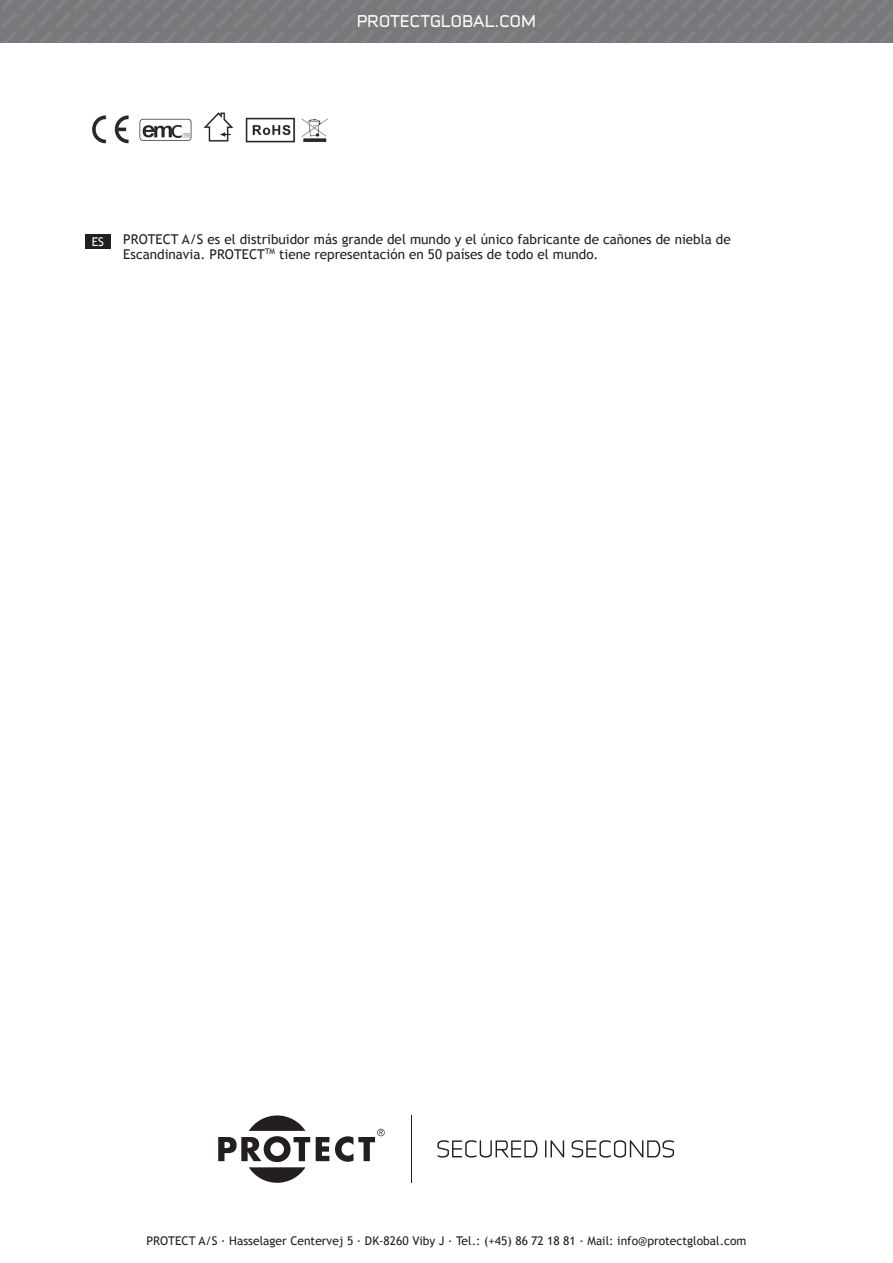
<style>
.page{position:relative;width:893px;height:1263px;background:#fff}
.page>*{position:absolute;margin:0;border:0;box-sizing:border-box;transform-origin:0 0}
.t1{font:15.3px "Infinity T Bold";letter-spacing:.03em;color:#fff}
.t2{font:13.5px/15px "Trebuchet MS";color:#231f20}
.t3{font:12px "Trebuchet MS";color:#231f20}
.t4{font:12px "Trebuchet MS";color:#fff}
</style>
<div class="page">
<div style="left:85px;top:234px;width:26px;height:15px;background:#231f20"></div>
<img style="left:92px;top:112px;width:236px;height:32px">
<svg style="left:437px;top:1140px;width:100px;height:17px"></svg>
<svg style="left:545px;top:1140px;width:19px;height:17px"></svg>
<svg style="left:572px;top:1140px;width:102px;height:17px"></svg>
<svg style="left:218px;top:1115px;width:167px;height:68px"></svg>
<hr style="left:411px;top:1115px;width:1px;height:68px;background:#231f20">
<svg style="left:1px;top:0;width:892px;height:43px;background:#797b7d"></svg>
<p class="t1" style="left:357px;top:10px;width:180px">PROTECTGLOBAL.COM</p>
<p class="t4" style="left:92px;top:234px;width:14px">ES</p>
<p class="t2" style="left:123px;top:232px;width:609px">PROTECT A/S es el distribuidor más grande del mundo y el único fabricante de cañones de niebla de<br>Escandinavia. PROTECT<sup>TM</sup> tiene representación en 50 países de todo el mundo.</p>
<p class="t3" style="left:146px;top:1234px;width:601px">PROTECT A/S · Hasselager Centervej 5 · DK-8260 Viby J · Tel.: (+45) 86 72 18 81 · Mail: info@protectglobal.com</p>
</div>
